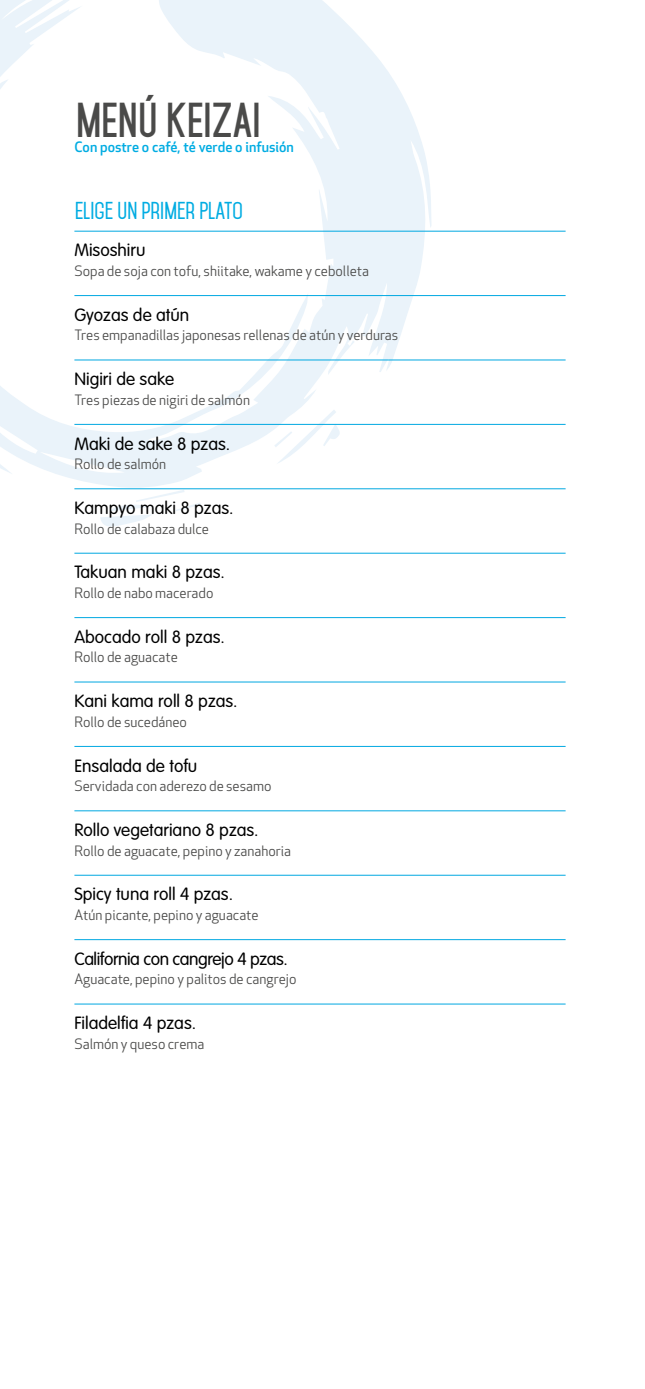
<style>
.page{position:relative;width:645px;height:1389px;background:#fff}
.page>*{position:absolute;margin:0;border:0;box-sizing:border-box;transform-origin:0 0}
.t1{font:700 42px "Mohave";color:#4a4a49}
.t2{font:600 21px "Mohave";color:#00ace2}
.t3{font:300 17.5px "VAG Rounded";color:#000}
.t4{font:300 17.5px "VAG Rounded";letter-spacing:-.025em;color:#000}
.t5{font:14px "Apex New";color:#4a4a49}
.t6{font:500 14px "Apex New";color:#00ace2}
</style>
<div class="page">
<svg style="left:0;top:0;width:431px;height:527px"></svg>
<hr style="left:74px;top:231px;width:492px;height:1px;background:#00a8e1">
<hr style="left:74px;top:295px;width:492px;height:1px;background:#00a8e1">
<hr style="left:74px;top:360px;width:492px;height:1px;background:#00a8e1">
<hr style="left:74px;top:424px;width:492px;height:1px;background:#00a8e1">
<hr style="left:74px;top:488px;width:492px;height:1px;background:#00a8e1">
<hr style="left:74px;top:553px;width:492px;height:1px;background:#00a8e1">
<hr style="left:74px;top:617px;width:492px;height:1px;background:#00a8e1">
<hr style="left:74px;top:682px;width:492px;height:1px;background:#00a8e1">
<hr style="left:74px;top:746px;width:492px;height:1px;background:#00a8e1">
<hr style="left:74px;top:810px;width:492px;height:1px;background:#00a8e1">
<hr style="left:74px;top:875px;width:492px;height:1px;background:#00a8e1">
<hr style="left:74px;top:939px;width:492px;height:1px;background:#00a8e1">
<hr style="left:74px;top:1004px;width:492px;height:1px;background:#00a8e1">
<h1 class="t1" style="left:76px;top:95px;width:186px">MENÚ KEIZAI</h1>
<p class="t6" style="left:74px;top:138px;width:221px">Con postre o café, té verde o infusión</p>
<h2 class="t2" style="left:75px;top:197px;width:169px">ELIGE UN PRIMER PLATO</h2>
<p class="t3" style="left:74px;top:240px;width:73px">Misoshiru</p>
<p class="t5" style="left:74px;top:262px;width:296px">Sopa de soja con tofu, shiitake, wakame y cebolleta</p>
<p class="t3" style="left:74px;top:305px;width:116px">Gyozas de atún</p>
<p class="t5" style="left:74px;top:326px;width:325px">Tres empanadillas japonesas rellenas de atún y verduras</p>
<p class="t3" style="left:74px;top:369px;width:101px">Nigiri de sake</p>
<p class="t5" style="left:74px;top:391px;width:177px">Tres piezas de nigiri de salmón</p>
<p class="t3" style="left:74px;top:433px;width:157px">Maki de sake 8 pzas.</p>
<p class="t5" style="left:74px;top:455px;width:93px">Rollo de salmón</p>
<p class="t3" style="left:74px;top:498px;width:161px">Kampyo maki 8 pzas.</p>
<p class="t5" style="left:74px;top:520px;width:136px">Rollo de calabaza dulce</p>
<p class="t3" style="left:74px;top:562px;width:152px">Takuan maki 8 pzas.</p>
<p class="t5" style="left:74px;top:584px;width:141px">Rollo de nabo macerado</p>
<p class="t3" style="left:74px;top:627px;width:152px">Abocado roll 8 pzas.</p>
<p class="t5" style="left:74px;top:648px;width:105px">Rollo de aguacate</p>
<p class="t3" style="left:74px;top:691px;width:165px">Kani kama roll 8 pzas.</p>
<p class="t5" style="left:74px;top:713px;width:114px">Rollo de sucedáneo</p>
<p class="t3" style="left:74px;top:756px;width:124px">Ensalada de tofu</p>
<p class="t5" style="left:74px;top:777px;width:199px">Servidada con aderezo de sesamo</p>
<p class="t3" style="left:74px;top:820px;width:186px">Rollo vegetariano 8 pzas.</p>
<p class="t5" style="left:74px;top:842px;width:218px">Rollo de aguacate, pepino y zanahoria</p>
<p class="t3" style="left:74px;top:884px;width:160px">Spicy tuna roll 4 pzas.</p>
<p class="t5" style="left:74px;top:906px;width:186px">Atún picante, pepino y aguacate</p>
<p class="t4" style="left:74px;top:949px;width:215px">California con cangrejo 4 pzas.</p>
<p class="t5" style="left:74px;top:970px;width:224px">Aguacate, pepino y palitos de cangrejo</p>
<p class="t3" style="left:74px;top:1013px;width:123px">Filadelfia 4 pzas.</p>
<p class="t5" style="left:74px;top:1035px;width:131px">Salmón y queso crema</p>
</div>
